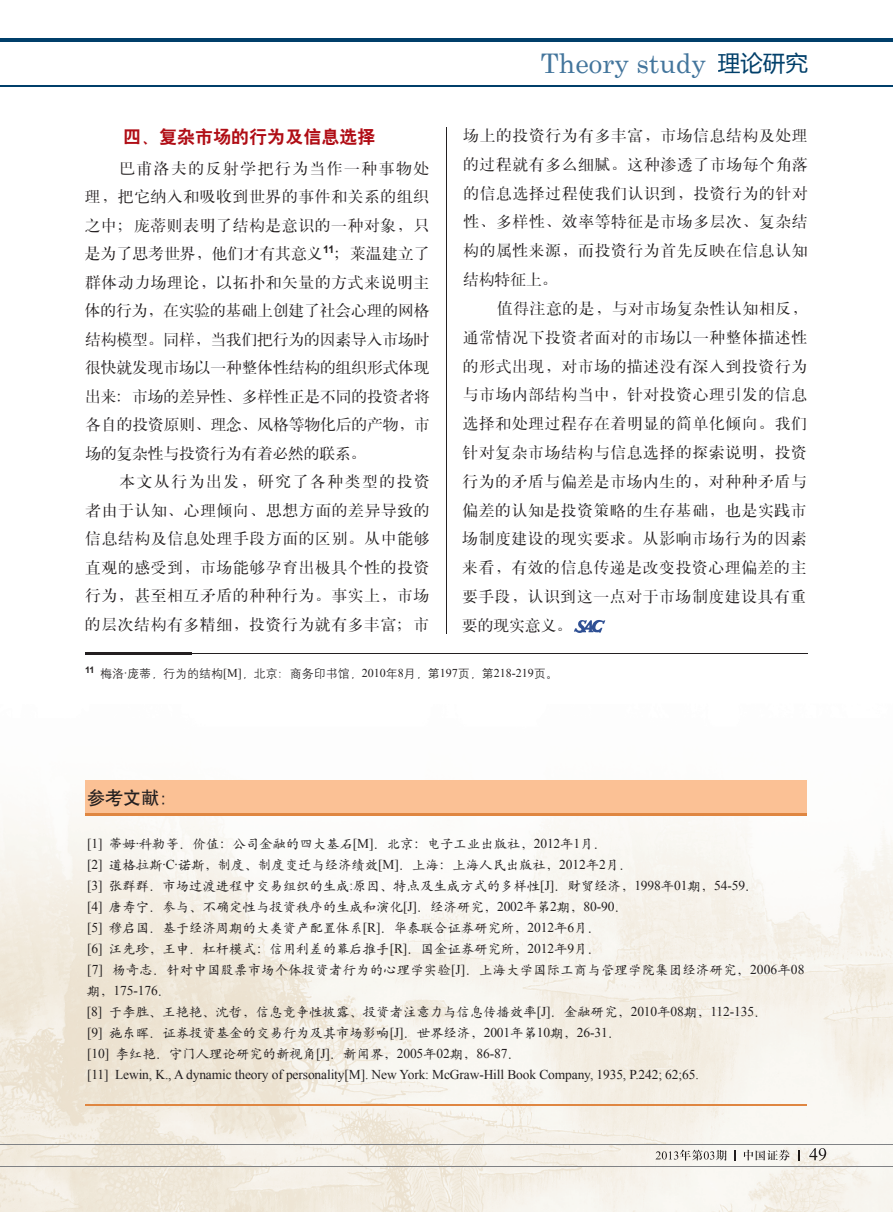
<style>
.page{position:relative;width:893px;height:1212px;background:#fff}
.page>*{position:absolute;margin:0;border:0;box-sizing:border-box;transform-origin:0 0}
.t1{font:27px "Century";color:#43759c}
.t2{font:18px "H Yb 2 gj";color:#b00d15}
.t3{font:18px "H Yb 1 gj";color:#231f20}
.t4{font:15.75px/28.8px "H Ya 1 gj";letter-spacing:.045em;color:#231f20;text-align:justify}
.t5{font:13.5px/21px "H Yc 1 gj";letter-spacing:-.01em;color:#231f20}
.t6{font:13.5px "Times New Roman";letter-spacing:-.01em;color:#231f20}
.t7{font:12px "H Yg 2 gj";color:#231f20}
.s1{font-family:"Microsoft Ya Hei";font-size:22.5px;color:#003f6a}
.s2{font-family:"Times New Roman"}
.s3{font-family:"H Yc 1 gj"}
</style>
<div class="page">
<img style="left:0;top:620px;width:893px;height:592px">
<hr style="left:0;top:86px;width:893px;height:1px;background:#003f6a">
<hr style="left:0;top:38px;width:893px;height:3px;background:#003f6a">
<img style="left:809px;top:1148px;width:17px;height:12px">
<img style="left:656px;top:1151px;width:22px;height:8px">
<img style="left:680px;top:1149px;width:22px;height:11px">
<svg style="left:704px;top:1151px;width:10px;height:8px"></svg>
<img style="left:716px;top:1150px;width:23px;height:10px">
<img style="left:744px;top:1150px;width:46px;height:10px">
<hr style="left:0;top:1144px;width:893px;height:1px;background:#808285">
<hr style="left:0;top:1166px;width:893px;height:1px;background:#808285">
<img style="left:574px;top:620px;width:31px;height:13px">
<div style="left:85px;top:780px;width:722px;height:34px;background:#fbc195"></div>
<hr style="left:85px;top:813px;width:722px;height:2px;background:#df8641">
<hr style="left:85px;top:1104px;width:722px;height:2px;background:#df8641">
<hr style="left:85px;top:654px;width:723px;height:1px;background:#231f20">
<hr style="left:85px;top:653px;width:106px;height:2px;background:#231f20">
<hr style="left:446px;top:128px;width:1px;height:506px;background:#231f20">
<p class="t2" style="left:123px;top:128px;width:253px">四、复杂市场的行为及信息选择</p>
<p class="t4" style="left:85px;top:154px;width:347px;text-indent:34px">巴甫洛夫的反射学把行为当作一种事物处理，把它纳入和吸收到世界的事件和关系的组织之中；庞蒂则表明了结构是意识的一种对象，只是为了思考世界，他们才有其意义<sup>11</sup>；莱温建立了群体动力场理论，以拓扑和矢量的方式来说明主体的行为，在实验的基础上创建了社会心理的网格结构模型。同样，当我们把行为的因素导入市场时很快就发现市场以一种整体性结构的组织形式体现出来：市场的差异性、多样性正是不同的投资者将各自的投资原则、理念、风格等物化后的产物，市场的复杂性与投资行为有着必然的联系。</p>
<p class="t4" style="left:85px;top:467px;width:346px;text-indent:35px">本文从行为出发，研究了各种类型的投资者由于认知、心理倾向、思想方面的差异导致的信息结构及信息处理手段方面的区别。从中能够直观的感受到，市场能够孕育出极具个性的投资行为，甚至相互矛盾的种种行为。事实上，市场的层次结构有多精细，投资行为就有多丰富；市</p>
<h1 class="t1" style="left:541px;top:41px;width:269px">Theory study <span class="s1">理论研究</span></h1>
<p class="t4" style="left:463px;top:121px;width:346px">场上的投资行为有多丰富，市场信息结构及处理的过程就有多么细腻。这种渗透了市场每个角落的信息选择过程使我们认识到，投资行为的针对性、多样性、效率等特征是市场多层次、复杂结构的属性来源，而投资行为首先反映在信息认知结构特征上。</p>
<p class="t4" style="left:462px;top:294px;width:347px;text-indent:35px">值得注意的是，与对市场复杂性认知相反，通常情况下投资者面对的市场以一种整体描述性的形式出现，对市场的描述没有深入到投资行为与市场内部结构当中，针对投资心理引发的信息选择和处理过程存在着明显的简单化倾向。我们针对复杂市场结构与信息选择的探索说明，投资行为的矛盾与偏差是市场内生的，对种种矛盾与偏差的认知是投资策略的生存基础，也是实践市场制度建设的现实要求。从影响市场行为的因素来看，有效的信息传递是改变投资心理偏差的主要手段，认识到这一点对于市场制度建设具有重要的现实意义。</p>
<p class="t7" style="left:85px;top:668px;width:474px"><sup>11</sup> 梅洛<span class="s2">·</span>庞蒂，行为的结构<span class="s2">[M]</span>，北京：商务印书馆，<span class="s2">2010</span>年<span class="s2">8</span>月，第<span class="s2">197</span>页，第<span class="s2">218-219</span>页。</p>
<p class="t3" style="left:87px;top:788px;width:91px">参考文献：</p>
<p class="t5" style="left:87px;top:834px;width:719px"><span class="s2">[1]</span> 蒂姆<span class="s2">·</span>科勒等．价值：公司金融的四大基石<span class="s2">[M]</span>．北京：电子工业出版社，<span class="s2">2012</span>年<span class="s2">1</span>月．<br><span class="s2">[2]</span> 道格拉斯<span class="s2">·C·</span>诺斯，制度、制度变迁与经济绩效<span class="s2">[M]</span>．上海：上海人民出版社，<span class="s2">2012</span>年<span class="s2">2</span>月．<br><span class="s2">[3]</span> 张群群．市场过渡进程中交易组织的生成<span class="s2">:</span>原因、特点及生成方式的多样性<span class="s2">[J]</span>．财贸经济，<span class="s2">1998</span>年<span class="s2">01</span>期，<span class="s2">54-59</span>．<br><span class="s2">[4]</span> 唐寿宁．参与、不确定性与投资秩序的生成和演化<span class="s2">[J]</span>．经济研究，<span class="s2">2002</span>年第<span class="s2">2</span>期，<span class="s2">80-90</span>．<br><span class="s2">[5]</span> 穆启国．基于经济周期的大类资产配置体系<span class="s2">[R]</span>．华泰联合证券研究所，<span class="s2">2012</span>年<span class="s2">6</span>月．<br><span class="s2">[6]</span> 汪先珍，王申．杠杆模式：信用利差的幕后推手<span class="s2">[R]</span>．国金证券研究所，<span class="s2">2012</span>年<span class="s2">9</span>月．<br><span class="s2">[7]</span> 杨奇志．针对中国股票市场个体投资者行为的心理学实验<span class="s2">[J]</span>．上海大学国际工商与管理学院集团经济研究，<span class="s2">2006</span>年<span class="s2">08</span></p>
<p class="t6" style="left:87px;top:982px;width:86px"><span class="s3">期，</span>175-176<span class="s3">．</span></p>
<p class="t5" style="left:87px;top:1002px;width:682px"><span class="s2">[8]</span> 于李胜、王艳艳、沈哲，信息竞争性披露、投资者注意力与信息传播效率<span class="s2">[J]</span>．金融研究，<span class="s2">2010</span>年<span class="s2">08</span>期，<span class="s2">112-135</span>．<span class="s2">[9]</span> 施东晖．证券投资基金的交易行为及其市场影响<span class="s2">[J]</span>．世界经济，<span class="s2">2001</span>年第<span class="s2">10</span>期，<span class="s2">26-31</span>．<br><span class="s2">[10]</span> 李红艳．守门人理论研究的新视角<span class="s2">[J]</span>．新闻界，<span class="s2">2005</span>年<span class="s2">02</span>期，<span class="s2">86-87</span>．</p>
<p class="t6" style="left:87px;top:1066px;width:613px">[11] Lewin, K., A dynamic theory of personality[M]. New York: McGraw-Hill Book Company, 1935, P.242; 62;65.</p>
</div>
